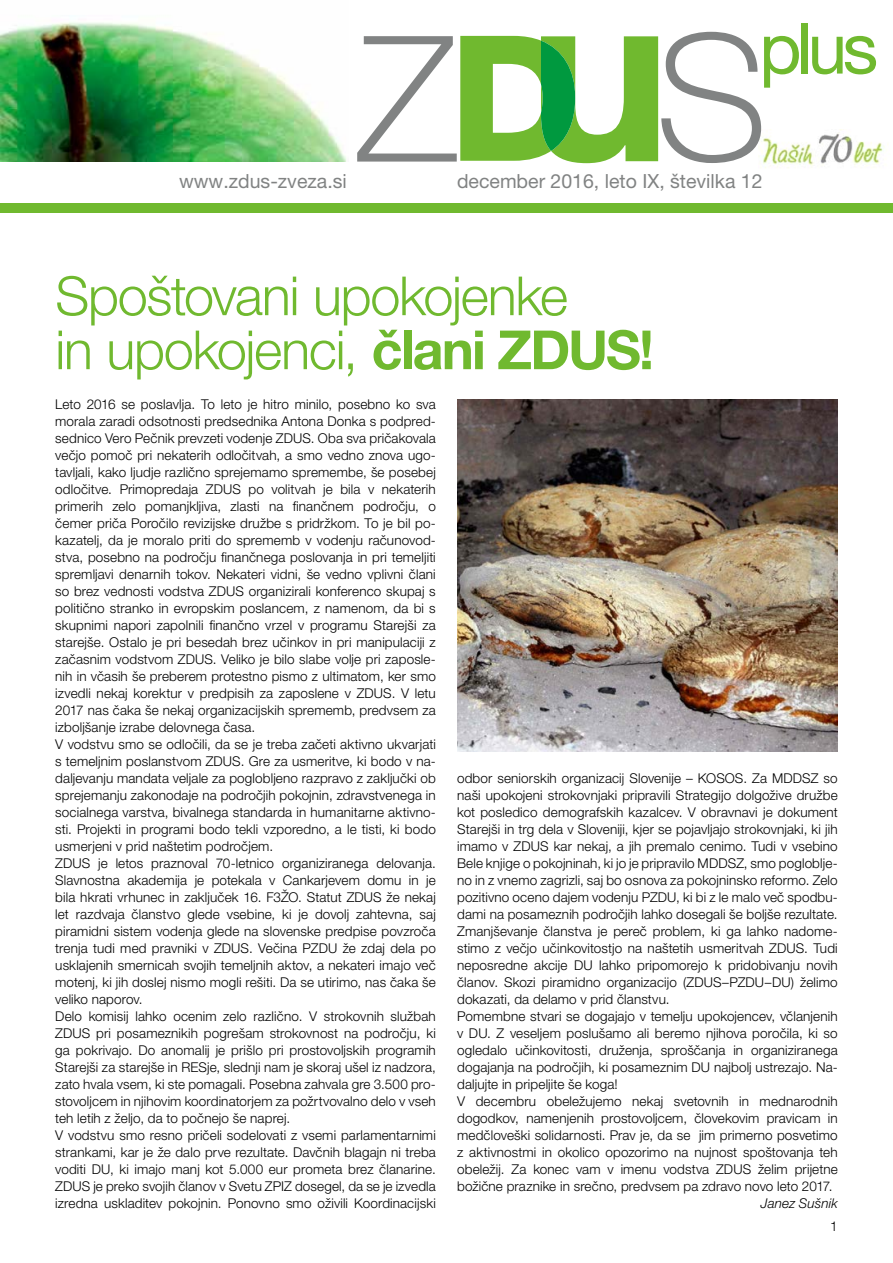
<style>
.page{position:relative;width:893px;height:1263px;background:#fff}
.page>*{position:absolute;margin:0;border:0;box-sizing:border-box;transform-origin:0 0}
.t1{font:300 54px/54px "Helvetica Neue LT Pro";letter-spacing:-.025em;color:#70b92f}
.t2{font:19.5px "Helvetica Neue LT Pro";color:#818383}
.t3{font:300 13.5px/17px "Helvetica Neue LT Pro";letter-spacing:.01em;color:#000}
.t4{font:italic 300 13.5px "Helvetica Neue LT Pro";letter-spacing:.01em;color:#000}
.s1{font-weight:700}
</style>
<div class="page">
<img style="left:763px;top:129px;width:122px;height:39px">
<svg style="left:357px;top:32px;width:442px;height:131px"></svg>
<div style="left:802px;top:23px;width:6px;height:51px;background:#70b92f"></div>
<svg style="left:812px;top:36px;width:64px;height:38px"></svg>
<img style="left:0;top:22px;width:346px;height:140px">
<div style="left:0;top:203px;width:893px;height:10px;background:#70b92f"></div>
<img style="left:457px;top:399px;width:381px;height:353px">
<h2 class="t2" style="left:179px;top:169px;width:169px">www.zdus-zveza.si</h2>
<h2 class="t2" style="left:457px;top:169px;width:307px">december 2016, leto IX, številka 12</h2>
<h1 class="t1" style="left:55px;top:268px;width:600px">Spoštovani upokojenke<br>in upokojenci, <span class="s1">člani ZDUS!</span></h1>
<p class="t3" style="left:55px;top:395px;width:382px">Leto 2016 se poslavlja. To leto je hitro minilo, posebno ko sva morala zaradi odsotnosti predsednika Antona Donka s podpred&shy;sednico Vero Pečnik prevzeti vodenje ZDUS. Oba sva pričakovala večjo pomoč pri nekaterih odločitvah, a smo vedno znova ugo&shy;tavljali, kako ljudje različno sprejemamo spremembe, še posebej odločitve. Primopredaja ZDUS po volitvah je bila v nekaterih primerih zelo pomanjkljiva, zlasti na finančnem področju, o čemer priča Poročilo revizijske družbe s pridržkom. To je bil po&shy;kazatelj, da je moralo priti do sprememb v vodenju računovod&shy;stva, posebno na področju finančnega poslovanja in pri temeljiti spremljavi denarnih tokov. Nekateri vidni, še vedno vplivni člani so brez vednosti vodstva ZDUS organizirali konferenco skupaj s politično stranko in evropskim poslancem, z namenom, da bi s skupnimi napori zapolnili finančno vrzel v programu Starejši za starejše. Ostalo je pri besedah brez učinkov in pri manipulaciji z začasnim vodstvom ZDUS. Veliko je bilo slabe volje pri zaposle&shy;nih in včasih še preberem protestno pismo z ultimatom, ker smo izvedli nekaj korektur v predpisih za zaposlene v ZDUS. V letu 2017 nas čaka še nekaj organizacijskih sprememb, predvsem za izboljšanje izrabe delovnega časa.<br>V vodstvu smo se odločili, da se je treba začeti aktivno ukvarjati s temeljnim poslanstvom ZDUS. Gre za usmeritve, ki bodo v na&shy;daljevanju mandata veljale za poglobljeno razpravo z zaključki ob sprejemanju zakonodaje na področjih pokojnin, zdravstvenega in socialnega varstva, bivalnega standarda in humanitarne aktivno&shy;sti. Projekti in programi bodo tekli vzporedno, a le tisti, ki bodo usmerjeni v prid naštetim področjem.<br>ZDUS je letos praznoval 70-letnico organiziranega delovanja.<br>Slavnostna akademija je potekala v Cankarjevem domu in je bila hkrati vrhunec in zaključek 16. F3ŽO. Statut ZDUS že nekaj let razdvaja članstvo glede vsebine, ki je dovolj zahtevna, saj piramidni sistem vodenja glede na slovenske predpise povzroča trenja tudi med pravniki v ZDUS. Večina PZDU že zdaj dela po usklajenih smernicah svojih temeljnih aktov, a nekateri imajo več motenj, ki jih doslej nismo mogli rešiti. Da se utirimo, nas čaka še veliko naporov.<br>Delo komisij lahko ocenim zelo različno. V strokovnih službah ZDUS pri posameznikih pogrešam strokovnost na področju, ki ga pokrivajo. Do anomalij je prišlo pri prostovoljskih programih Starejši za starejše in RESje, slednji nam je skoraj ušel iz nadzora, zato hvala vsem, ki ste pomagali. Posebna zahvala gre 3.500 pro&shy;stovoljcem in njihovim koordinatorjem za požrtvovalno delo v vseh teh letih z željo, da to počnejo še naprej.<br>V vodstvu smo resno pričeli sodelovati z vsemi parlamentarnimi strankami, kar je že dalo prve rezultate. Davčnih blagajn ni treba voditi DU, ki imajo manj kot 5.000 eur prometa brez članarine.<br>ZDUS je preko svojih članov v Svetu ZPIZ dosegel, da se je izvedla izredna uskladitev pokojnin. Ponovno smo oživili Koordinacijski</p>
<p class="t3" style="left:457px;top:769px;width:382px">odbor seniorskih organizacij Slovenije – KOSOS. Za MDDSZ so naši upokojeni strokovnjaki pripravili Strategijo dolgožive družbe kot posledico demografskih kazalcev. V obravnavi je dokument Starejši in trg dela v Sloveniji, kjer se pojavljajo strokovnjaki, ki jih imamo v ZDUS kar nekaj, a jih premalo cenimo. Tudi v vsebino Bele knjige o pokojninah, ki jo je pripravilo MDDSZ, smo pogloblje&shy;no in z vnemo zagrizli, saj bo osnova za pokojninsko reformo. Zelo pozitivno oceno dajem vodenju PZDU, ki bi z le malo več spodbu&shy;dami na posameznih področjih lahko dosegali še boljše rezultate.<br>Zmanjševanje članstva je pereč problem, ki ga lahko nadome&shy;stimo z večjo učinkovitostjo na naštetih usmeritvah ZDUS. Tudi neposredne akcije DU lahko pripomorejo k pridobivanju novih članov. Skozi piramidno organizacijo (ZDUS–PZDU–DU) želimo dokazati, da delamo v prid članstvu.<br>Pomembne stvari se dogajajo v temelju upokojencev, včlanjenih v DU. Z veseljem poslušamo ali beremo njihova poročila, ki so ogledalo učinkovitosti, druženja, sproščanja in organiziranega dogajanja na področjih, ki posameznim DU najbolj ustrezajo. Na&shy;daljujte in pripeljite še koga!<br>V decembru obeležujemo nekaj svetovnih in mednarodnih dogodkov, namenjenih prostovoljcem, človekovim pravicam in medčloveški solidarnosti. Prav je, da se jim primerno posvetimo z aktivnostmi in okolico opozorimo na nujnost spoštovanja teh obeležij. Za konec vam v imenu vodstva ZDUS želim prijetne božične praznike in srečno, predvsem pa zdravo novo leto 2017.</p>
<p class="t4" style="left:761px;top:1195px;width:78px">Janez Sušnik</p>
<p class="t3" style="left:830px;top:1217px;width:9px">1</p>
</div>
